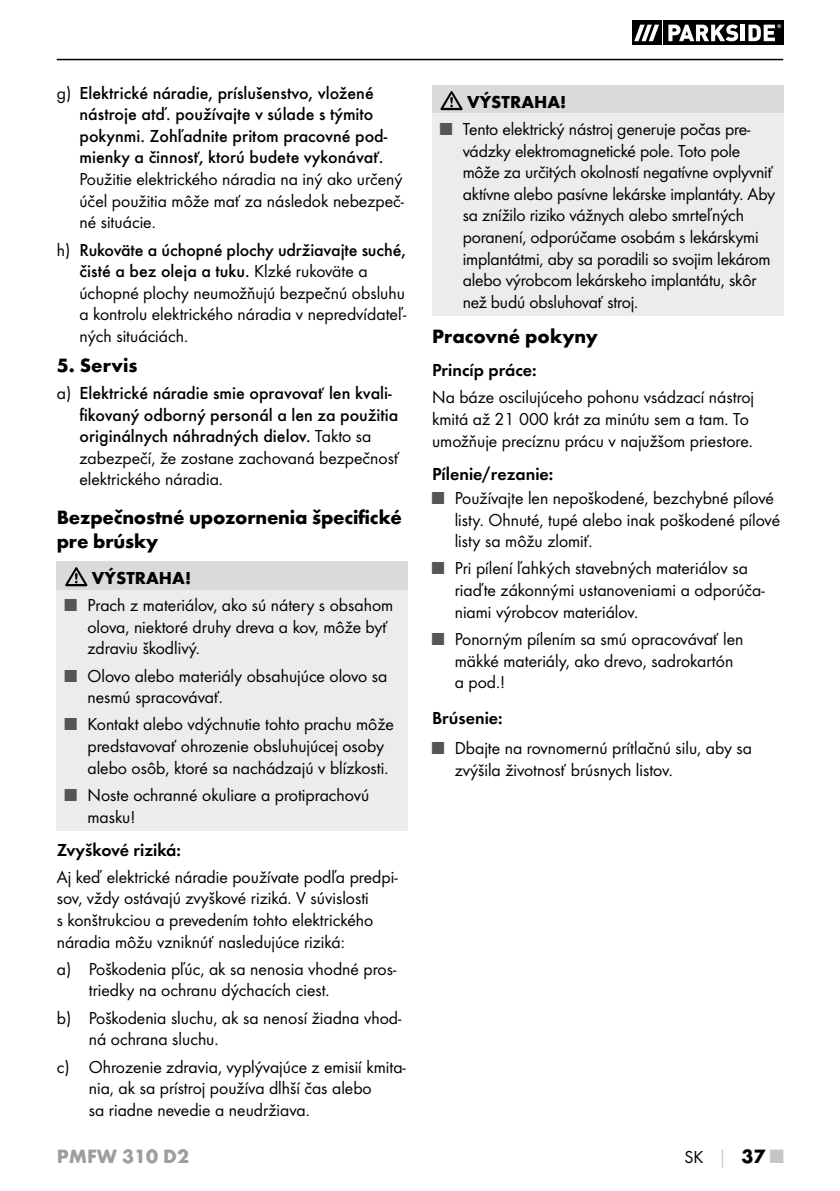
<style>
.page{position:relative;width:840px;height:1191px;background:#fff}
.page>*{position:absolute;margin:0;border:0;box-sizing:border-box;transform-origin:0 0}
.t1{font:700 20px/24px "Futura";letter-spacing:-.01em;color:#000}
.t2{font:700 20px "Futura";color:#9c9d9d}
.t3{font:18px/21.6px "Futura Boo";color:#000}
.t4{font:500 18px/21.6px "Futura";color:#000}
.t5{font:18px "Futura Dem";color:#000}
.t6{font:700 18px "Futura";color:#000}
.s1{font-family:"Futura Boo";font-weight:400}
.s2{color:#565656}
.s3{font-family:"Futura";font-weight:700;color:#c5c6c6}
.s4{font-family:"Futura";font-weight:700;font-size:20px}
.s5{font-family:"Futura";font-weight:700;font-size:20px;color:#c5c6c6}
</style>
<div class="page">
<hr style="left:57px;top:59px;width:725px;height:1px;background:#000">
<svg style="left:661px;top:20px;width:123px;height:25px"></svg>
<div style="left:631px;top:20px;width:30px;height:25px;background:#000"></div>
<div style="left:662px;top:20px;width:120px;height:25px;background:#000"></div>
<svg style="left:634px;top:25px;width:24px;height:16px"></svg>
<svg style="left:668px;top:24px;width:69px;height:17px"></svg>
<hr style="left:740px;top:25px;width:4px;height:16px;background:#fff">
<svg style="left:748px;top:24px;width:32px;height:17px"></svg>
<div style="left:57px;top:561px;width:351px;height:28px;background:#dadada"></div>
<div style="left:57px;top:589px;width:351px;height:241px;background:#ececed"></div>
<svg style="left:65px;top:567px;width:22px;height:19px"></svg>
<div style="left:432px;top:85px;width:350px;height:28px;background:#dadada"></div>
<div style="left:432px;top:113px;width:350px;height:203px;background:#ececed"></div>
<svg style="left:440px;top:91px;width:22px;height:19px"></svg>
<p class="t4" style="left:79px;top:82px;width:309px;text-indent:-23px"><span class="s1">g)</span> Elektrické náradie, príslušenstvo, vložené nástroje atď. používajte v súlade s týmito pokynmi. Zohľadnite pritom pracovné pod&shy;mienky a činnosť, ktorú budete vykonávať.</p>
<p class="t3" style="left:79px;top:168px;width:326px;text-align:justify">Použitie elektrického náradia na iný ako určený účel použitia môže mať za následok nebezpeč&shy;né situácie.</p>
<p class="t4" style="left:79px;top:239px;width:328px;text-indent:-23px"><span class="s1">h)</span> Rukoväte a úchopné plochy udržiavajte suché, čisté a bez oleja a tuku. <span class="s1">Klzké rukoväte a</span></p>
<p class="t3" style="left:79px;top:282px;width:328px;text-align:justify">úchopné plochy neumožňujú bezpečnú obsluhu a kontrolu elektrického náradia v nepredvídateľ&shy;ných situáciách.</p>
<p class="t1" style="left:57px;top:352px;width:82px">5. Servis</p>
<p class="t4" style="left:79px;top:382px;width:320px;text-indent:-23px"><span class="s1">a)</span> Elektrické náradie smie opravovať len kvali&shy;fikovaný odborný personál a len za použitia originálnych náhradných dielov. <span class="s1">Takto sa</span></p>
<p class="t3" style="left:79px;top:447px;width:321px">zabezpečí, že zostane zachovaná bezpečnosť elektrického náradia.</p>
<p class="t1" style="left:57px;top:504px;width:346px">Bezpečnostné upozornenia špecifické pre brúsky</p>
<p class="t6" style="left:92px;top:567px;width:101px">VÝSTRAHA!</p>
<p class="t3" style="left:87px;top:594px;width:307px;text-indent:-23px"><span class="s2">■</span> Prach z materiálov, ako sú nátery s obsahom olova, niektoré druhy dreva a kov, môže byť zdraviu škodlivý.</p>
<p class="t3" style="left:87px;top:664px;width:301px;text-indent:-23px"><span class="s2">■</span> Olovo alebo materiály obsahujúce olovo sa nesmú spracovávať.</p>
<p class="t3" style="left:87px;top:713px;width:307px;text-indent:-23px"><span class="s2">■</span> Kontakt alebo vdýchnutie tohto prachu môže predstavovať ohrozenie obsluhujúcej osoby alebo osôb, ktoré sa nachádzajú v blízkosti.</p>
<p class="t3" style="left:87px;top:784px;width:283px;text-indent:-23px"><span class="s2">■</span> Noste ochranné okuliare a protiprachovú masku!</p>
<p class="t5" style="left:57px;top:838px;width:126px">Zvyškové riziká:</p>
<p class="t3" style="left:57px;top:866px;width:342px">Aj keď elektrické náradie používate podľa predpi&shy;sov, vždy ostávajú zvyškové riziká. V súvislosti<br>s konštrukciou a prevedením tohto elektrického náradia môžu vzniknúť nasledujúce riziká:</p>
<p class="t3" style="left:89px;top:958px;width:309px;text-indent:-32px">a) Poškodenia pľúc, ak sa nenosia vhodné pros&shy;triedky na ochranu dýchacích ciest.</p>
<p class="t3" style="left:89px;top:1006px;width:314px;text-indent:-32px">b) Poškodenia sluchu, ak sa nenosí žiadna vhod&shy;ná ochrana sluchu.</p>
<p class="t3" style="left:89px;top:1055px;width:318px;text-indent:-32px">c) Ohrozenie zdravia, vyplývajúce z emisií kmita&shy;nia, ak sa prístroj používa dlhší čas alebo<br>sa riadne nevedie a neudržiava.</p>
<p class="t6" style="left:467px;top:91px;width:101px">VÝSTRAHA!</p>
<p class="t3" style="left:462px;top:118px;width:314px;text-indent:-23px"><span class="s2">■</span> Tento elektrický nástroj generuje počas pre&shy;vádzky elektromagnetické pole. Toto pole môže za určitých okolností negatívne ovplyvniť aktívne alebo pasívne lekárske implantáty. Aby sa znížilo riziko vážnych alebo smrteľných poranení, odporúčame osobám s lekárskymi implantátmi, aby sa poradili so svojim lekárom alebo výrobcom lekárskeho implantátu, skôr než budú obsluhovať stroj.</p>
<p class="t1" style="left:432px;top:324px;width:167px">Pracovné pokyny</p>
<p class="t5" style="left:432px;top:359px;width:106px">Princíp práce:</p>
<p class="t3" style="left:432px;top:386px;width:323px">Na báze oscilujúceho pohonu vsádzací nástroj kmitá až 21 000 krát za minútu sem a tam. To umožňuje precíznu prácu v najužšom priestore.</p>
<p class="t5" style="left:432px;top:463px;width:123px">Pílenie/rezanie:</p>
<p class="t3" style="left:454px;top:487px;width:327px;text-indent:-23px"><span class="s2">■</span> Používajte len nepoškodené, bezchybné pílové listy. Ohnuté, tupé alebo inak poškodené pílové listy sa môžu zlomiť.</p>
<p class="t3" style="left:454px;top:557px;width:311px;text-indent:-23px"><span class="s2">■</span> Pri pílení ľahkých stavebných materiálov sa riaďte zákonnými ustanoveniami a odporúča&shy;niami výrobcov materiálov.</p>
<p class="t3" style="left:454px;top:628px;width:290px;text-indent:-23px"><span class="s2">■</span> Ponorným pílením sa smú opracovávať len mäkké materiály, ako drevo, sadrokartón a pod.!</p>
<p class="t5" style="left:432px;top:707px;width:72px">Brúsenie:</p>
<p class="t3" style="left:454px;top:737px;width:299px;text-indent:-23px"><span class="s2">■</span> Dbajte na rovnomernú prítlačnú silu, aby sa zvýšila životnosť brúsnych listov.</p>
<p class="t2" style="left:57px;top:1143px;width:134px">PMFW 310 D2</p>
<p class="t3" style="left:684px;top:1145px;width:100px">SK <span class="s3">│</span> <span class="s4">37</span> <span class="s5">■</span></p>
</div>
